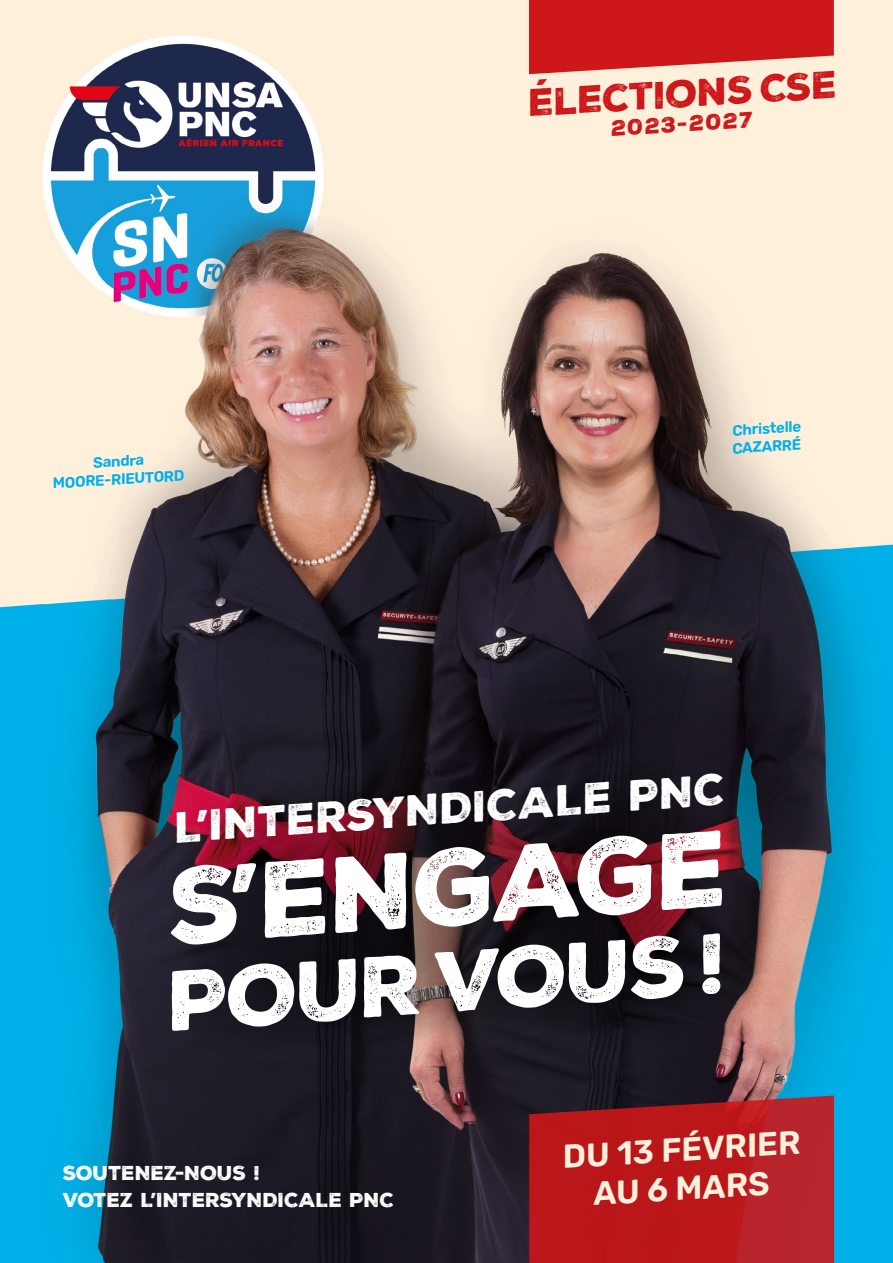
<style>
.page{position:relative;width:893px;height:1263px;background:#fff}
.page>*{position:absolute;margin:0;border:0;box-sizing:border-box;transform-origin:0 0}
.t1{font:103.95px "Nexa Rust Sans Black 1";color:#fff}
.t2{font:82.65px "Nexa Rust Sans Black 1";color:#fff}
.t3{font:42.15px "Nexa Rust Sans Black 1";color:#fff}
.t4{font:37.05px "Nexa Rust Sans Black 1";color:#cd1719}
.t5{font:600 33px/39px "Rubik";color:#fff0db;text-align:center}
.t6{font:21.45px "Nexa Rust Sans Black 1";color:#cd1719}
.t7{font:19.5px/27px "Nexa Rust Sans Black 1";letter-spacing:-.01em;color:#fff}
.t8{font:600 15px/18px "Rubik";color:#00b0e9;text-align:center}
</style>
<div class="page">
<img style="left:0;top:0;width:893px;height:1263px">
<svg style="left:529px;top:0;width:305px;height:74px;background:#d33130"></svg>
<svg style="left:529px;top:1095px;width:305px;height:168px;background:#b11b20"></svg>
<svg style="left:175px;top:752px;width:558px;height:304px;background:#301721"></svg>
<p class="t8" style="left:51px;top:457px;width:133px;rotate:-4deg">Sandra<br>MOORE-RIEUTORD</p>
<h3 class="t4" style="left:526px;top:79px;width:311px;rotate:-4deg">électionS CSE</h3>
<p class="t6" style="left:610px;top:114px;width:144px;rotate:-4deg">2023-2027</p>
<p class="t8" style="left:730px;top:422px;width:72px;text-align:left;rotate:-4deg">Christelle<br>CAZARRÉ</p>
<h3 class="t3" style="left:172px;top:799px;width:552px;rotate:-4deg">L’INTERSYNDICALE PNC</h3>
<h1 class="t1" style="left:161px;top:837px;width:564px;rotate:-4deg">S’ENGAGE</h1>
<h2 class="t2" style="left:163px;top:946px;width:562px;rotate:-4deg">POUR VOUS !</h2>
<p class="t7" style="left:63px;top:1159px;width:333px">SOUTENEZ-NOUS !<br>VOTEZ L’INTERSYNDICALE PNC</p>
<h3 class="t5" style="left:561px;top:1138px;width:240px;rotate:-4deg">DU 13 FÉVRIER<br>AU 6 MARS</h3>
</div>
